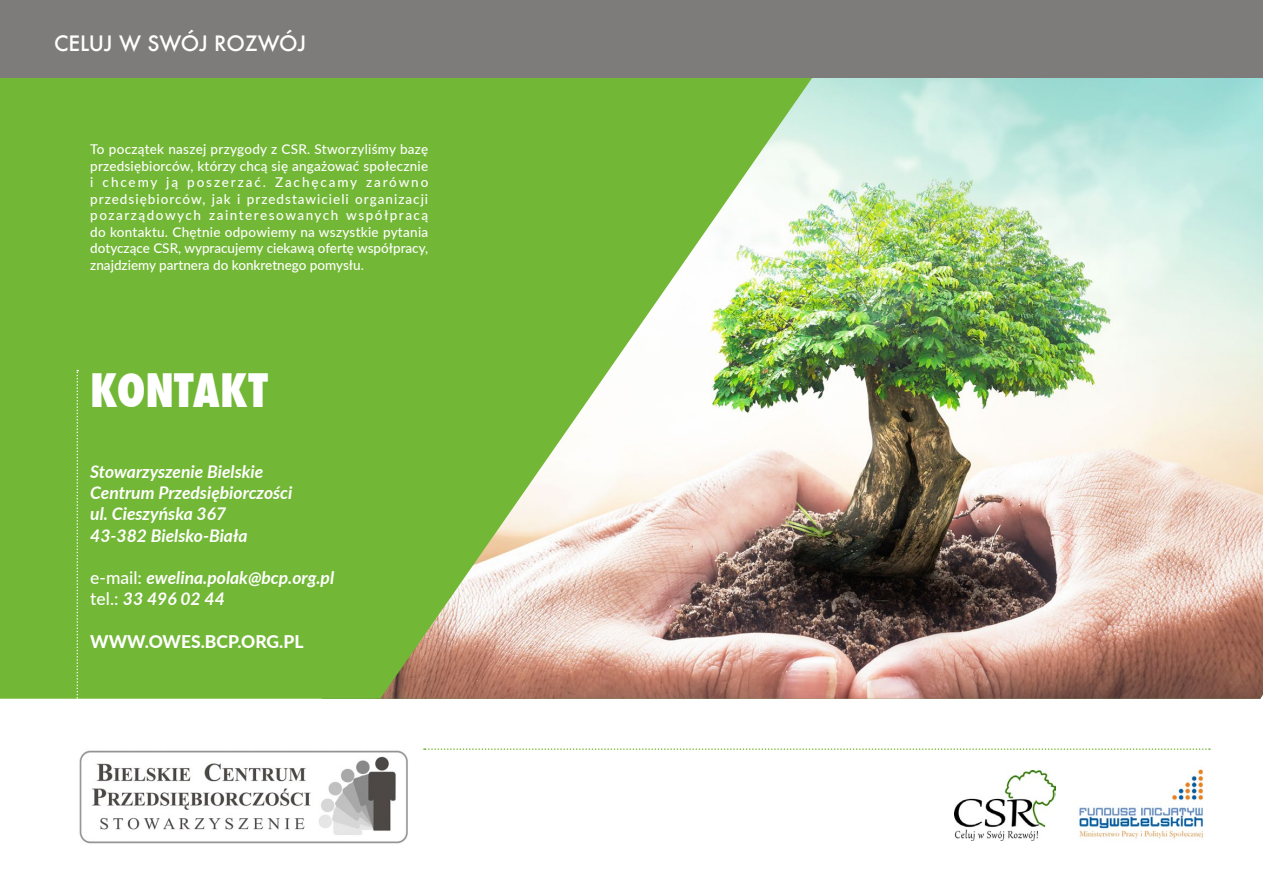
<style>
.page{position:relative;width:1263px;height:893px;background:#fff}
.page>*{position:absolute;margin:0;border:0;box-sizing:border-box;transform-origin:0 0}
.t1{font:800 condensed 45px "Futura";color:#fff}
.t2{font:500 20.7px "Futura";color:#fff}
.t3{font:italic 700 17.55px/21.3px "Lato";color:#fff}
.t4{font:800 17.55px "Lato";color:#fff}
.t5{font:500 13.5px/16.5px "Lato";color:#fff;text-align:justify}
.s1{font-weight:500;font-style:normal}
</style>
<div class="page">
<img style="left:843px;top:77px;width:420px;height:622px">
<img style="left:1079px;top:769px;width:125px;height:71px">
<img style="left:955px;top:771px;width:100px;height:70px">
<svg style="left:0;top:77px;width:843px;height:622px;background:#8dba5a"></svg>
<svg style="left:424px;top:748px;width:786px;height:2px"></svg>
<div style="left:0;top:0;width:1263px;height:77px;background:#7d7c7b"></div>
<img style="left:79px;top:750px;width:329px;height:94px">
<svg style="left:77px;top:370px;width:1px;height:329px"></svg>
<h2 class="t2" style="left:54px;top:29px;width:254px">CELUJ W SWÓJ ROZWÓJ</h2>
<p class="t5" style="left:90px;top:141px;width:340px">To początek naszej przygody z CSR. Stworzyliśmy bazę przedsiębiorców, którzy chcą się angażować społecznie i chcemy ją poszerzać. Zachęcamy zarówno przedsiębiorców, jak i przedstawicieli organizacji pozarządowych zainteresowanych współpracą do kontaktu. Chętnie odpowiemy na wszystkie pytania dotyczące CSR, wypracujemy ciekawą ofertę współpracy, znajdziemy partnera do konkretnego pomysłu.</p>
<h1 class="t1" style="left:90px;top:360px;width:179px">KONTAKT</h1>
<p class="t3" style="left:90px;top:460px;width:204px">Stowarzyszenie Bielskie<br>Centrum Przedsiębiorczości ul. Cieszyńska 367<br>43-382 Bielsko-Biała</p>
<p class="t3" style="left:90px;top:566px;width:245px"><span class="s1">e-mail:</span> ewelina.polak@bcp.org.pl <span class="s1">tel.:</span> 33 496 02 44</p>
<p class="t4" style="left:90px;top:628px;width:215px">WWW.OWES.BCP.ORG.PL</p>
</div>
